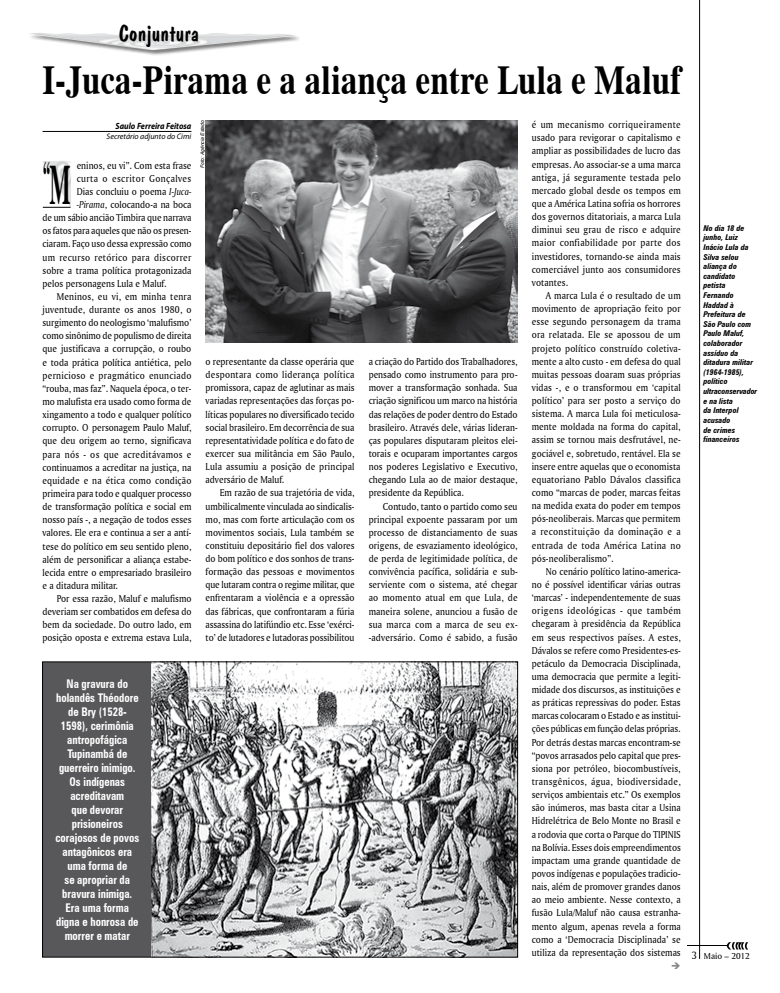
<style>
.page{position:relative;width:780px;height:993px;background:#fff}
.page>*{position:absolute;margin:0;border:0;box-sizing:border-box;transform-origin:0 0}
.t1{font:700 41.1px "Dutch 801 BT";color:#000;scale:.8 1}
.t2{font:700 37px "Dutch 801 BT";color:#000;scale:.39 1}
.t3{font:24px "Dom Casual BT";color:#000}
.t4{font:700 condensed 12px/14px "Zurich BT";color:#fff;text-align:center;scale:.9 1}
.t5{font:10.5px/13.1px "Amerigo BT Roman A";color:#000;text-align:justify;scale:.9 1}
.t6{font:10.5px "Amerigo BT Roman A";letter-spacing:.035em;color:#000;scale:.9 1}
.t7{font:10.5px "Amerigo BT Roman A";letter-spacing:.02em;color:#000;scale:.9 1}
.t8{font:10.5px "Amerigo BT Roman A";letter-spacing:.03em;color:#000;scale:.9 1}
.t9{font:10.5px "Amerigo BT Roman A";letter-spacing:.025em;color:#000;scale:.9 1}
.t10{font:10.5px "Amerigo BT Roman A";letter-spacing:.045em;color:#000;scale:.9 1}
.t11{font:italic 700 9px "Myriad Pro";color:#000;scale:.9 1}
.t12{font:9px "Amerigo BT Roman A";color:#000}
.t13{font:italic 700 condensed 8px/9.6px "Zurich BT";color:#000}
.t14{font:italic 8px "Myriad Pro";color:#000}
.t15{font:italic 5px "Arial";color:#000}
.s1{font-family:"Amerigo BT Italic A"}
.s2{font-size:56.9px}
.s3{font-size:11px}
</style>
<div class="page">
<hr style="left:699px;top:0;width:1px;height:958px;background:#000">
<svg style="left:726px;top:942px;width:22px;height:7px"></svg>
<hr style="left:687px;top:945px;width:40px;height:1px;background:#000">
<div style="left:42px;top:661px;width:109px;height:295px;background:#58585a"></div>
<img style="left:43px;top:161px;width:28px;height:47px">
<svg style="left:43px;top:207px;width:27px;height:1px"></svg>
<div style="left:28px;top:33px;width:273px;height:23px;background:#000;opacity:.5"></div>
<img style="left:28px;top:33px;width:268px;height:17px">
<img style="left:151px;top:663px;width:365px;height:292px">
<div style="left:42px;top:661px;width:476px;height:296px;border:1px solid #000"></div>
<img style="left:206px;top:120px;width:311px;height:222px">
<hr style="left:43px;top:131px;width:148px;height:1px;background:#000">
<h3 class="t3" style="left:119px;top:18px;width:81px">Conjuntura</h3>
<h1 class="t1" style="left:43px;top:55px;width:799px">I-Juca-Pirama e a aliança entre Lula e Maluf</h1>
<p class="t11" style="left:116px;top:120px;width:86px">Saulo Ferreira Feitosa</p>
<p class="t14" style="left:107px;top:131px;width:86px">Secretário adjunto do Cimi</p>
<p class="t5" style="left:77px;top:158px;width:129px">eninos, eu vi”. Com esta frase</p>
<p class="t10" style="left:77px;top:172px;width:129px">curta o escritor Gonçalves</p>
<p class="t5" style="left:77px;top:184px;width:129px">Dias concluiu o poema <span class="s1">I-Juca-</span></p>
<p class="t5" style="left:77px;top:198px;width:129px"><span class="s1">-Pirama</span>, colocando-a na boca</p>
<p class="t5" style="left:43px;top:211px;width:167px">de um sábio ancião Timbira que narrava</p>
<p class="t5" style="left:43px;top:224px;width:167px">os fatos para aqueles que não os presen-</p>
<p class="t5" style="left:43px;top:237px;width:167px">ciaram. Faço uso dessa expressão como</p>
<p class="t6" style="left:43px;top:250px;width:167px">um recurso retórico para discorrer</p>
<p class="t5" style="left:43px;top:263px;width:167px">sobre a trama política protagonizada</p>
<p class="t5" style="left:43px;top:276px;width:139px">pelos personagens Lula e Maluf.</p>
<p class="t9" style="left:57px;top:290px;width:151px">Meninos, eu vi, em minha tenra</p>
<p class="t7" style="left:43px;top:303px;width:167px">juventude, durante os anos 1980, o</p>
<p class="t5" style="left:43px;top:316px;width:167px">surgimento do neologismo ‘malufismo’</p>
<p class="t5" style="left:43px;top:329px;width:167px">como sinônimo de populismo de direita</p>
<p class="t5" style="left:43px;top:342px;width:167px">que justificava a corrupção, o roubo</p>
<p class="t5" style="left:43px;top:355px;width:167px">e toda prática política antiética, pelo</p>
<p class="t8" style="left:43px;top:369px;width:167px">pernicioso e pragmático enunciado</p>
<p class="t5" style="left:43px;top:381px;width:167px">“rouba, mas faz”. Naquela época, o ter-</p>
<p class="t5" style="left:43px;top:394px;width:167px">mo malufista era usado como forma de</p>
<p class="t5" style="left:43px;top:408px;width:167px">xingamento a todo e qualquer político</p>
<p class="t5" style="left:43px;top:421px;width:167px">corrupto. O personagem Paulo Maluf,</p>
<p class="t5" style="left:43px;top:434px;width:167px">que deu origem ao terno, significava</p>
<p class="t6" style="left:43px;top:447px;width:167px">para nós - os que acreditávamos e</p>
<p class="t5" style="left:43px;top:460px;width:167px">continuamos a acreditar na justiça, na</p>
<p class="t7" style="left:43px;top:474px;width:167px">equidade e na ética como condição</p>
<p class="t5" style="left:43px;top:486px;width:167px">primeira para todo e qualquer processo</p>
<p class="t5" style="left:43px;top:499px;width:167px">de transformação política e social em</p>
<p class="t5" style="left:43px;top:513px;width:167px">nosso país -, a negação de todos esses</p>
<p class="t5" style="left:43px;top:526px;width:167px">valores. Ele era e continua a ser a antí-</p>
<p class="t5" style="left:43px;top:539px;width:167px">tese do político em seu sentido pleno,</p>
<p class="t5" style="left:43px;top:552px;width:167px">além de personificar a aliança estabe-</p>
<p class="t5" style="left:43px;top:565px;width:167px">lecida entre o empresariado brasileiro</p>
<p class="t5" style="left:43px;top:578px;width:85px">e a ditadura militar.</p>
<p class="t5" style="left:57px;top:591px;width:151px">Por essa razão, Maluf e malufismo</p>
<p class="t5" style="left:43px;top:604px;width:167px">deveriam ser combatidos em defesa do</p>
<p class="t5" style="left:43px;top:618px;width:167px">bem da sociedade. Do outro lado, em</p>
<p class="t5" style="left:43px;top:631px;width:167px">posição oposta e extrema estava Lula,</p>
<h2 class="t2" style="left:43px;top:152px;width:72px">“<span class="s2">M</span></h2>
<p class="t15" style="left:199px;top:168px;width:49px;rotate:-90deg">Foto: Agência Estado</p>
<p class="t5" style="left:206px;top:354px;width:167px">o representante da classe operária que despontara como liderança política promissora, capaz de aglutinar as mais variadas representações das forças po&shy;líticas populares no diversificado tecido social brasileiro. Em decorrência de sua representatividade política e do fato de exercer sua militância em São Paulo, Lula assumiu a posição de principal adversário de Maluf.</p>
<p class="t5" style="left:206px;top:486px;width:167px;text-indent:14px">Em razão de sua trajetória de vida, umbilicalmente vinculada ao sindicalis&shy;mo, mas com forte articulação com os movimentos sociais, Lula também se constituiu depositário fiel dos valores do bom político e dos sonhos de trans&shy;formação das pessoas e movimentos que lutaram contra o regime militar, que enfrentaram a violência e a opressão das fábricas, que confrontaram a fúria assassina do latifúndio etc. Esse ‘exérci&shy;to’ de lutadores e lutadoras possibilitou</p>
<p class="t4" style="left:55px;top:676px;width:95px">Na gravura do holandês Théodore de Bry (1528-<br>1598), cerimônia antropofágica<br>Tupinambá de guerreiro inimigo.<br>Os indígenas acreditavam<br>que devorar prisioneiros corajosos de povos antagônicos era uma forma de<br>se apropriar da bravura inimiga.<br>Era uma forma digna e honrosa de morrer e matar</p>
<p class="t5" style="left:369px;top:354px;width:167px">a criação do Partido dos Trabalhadores, pensado como instrumento para pro&shy;mover a transformação sonhada. Sua criação significou um marco na história das relações de poder dentro do Estado brasileiro. Através dele, várias lideran&shy;ças populares disputaram pleitos elei&shy;torais e ocuparam importantes cargos nos poderes Legislativo e Executivo, chegando Lula ao de maior destaque, presidente da República.</p>
<p class="t5" style="left:369px;top:499px;width:167px;text-indent:14px">Contudo, tanto o partido como seu principal expoente passaram por um processo de distanciamento de suas origens, de esvaziamento ideológico, de perda de legitimidade política, de convivência pacífica, solidária e sub&shy;serviente com o sistema, até chegar ao momento atual em que Lula, de maneira solene, anunciou a fusão de sua marca com a marca de seu ex--adversário. Como é sabido, a fusão</p>
<p class="t5" style="left:532px;top:118px;width:167px">é um mecanismo corriqueiramente usado para revigorar o capitalismo e ampliar as possibilidades de lucro das empresas. Ao associar-se a uma marca antiga, já seguramente testada pelo mercado global desde os tempos em que a América Latina sofria os horrores dos governos ditatoriais, a marca Lula diminui seu grau de risco e adquire maior confiabilidade por parte dos investidores, tornando-se ainda mais comerciável junto aos consumidores votantes.</p>
<p class="t5" style="left:532px;top:288px;width:167px;text-indent:14px">A marca Lula é o resultado de um movimento de apropriação feito por esse segundo personagem da trama ora relatada. Ele se apossou de um projeto político construído coletiva&shy;mente a alto custo - em defesa do qual muitas pessoas doaram suas próprias vidas -, e o transformou em ‘capital político’ para ser posto a serviço do sistema. A marca Lula foi meticulosa&shy;mente moldada na forma do capital, assim se tornou mais desfrutável, ne&shy;gociável e, sobretudo, rentável. Ela se insere entre aquelas que o economista equatoriano Pablo Dávalos classifica como “marcas de poder, marcas feitas na medida exata do poder em tempos pós-neoliberais. Marcas que permitem a reconstituição da dominação e a entrada de toda América Latina no pós-neoliberalismo”.</p>
<p class="t5" style="left:532px;top:564px;width:167px;text-indent:14px">No cenário político latino-america&shy;no é possível identificar várias outras ‘marcas’ - independentemente de suas origens ideológicas - que também chegaram à presidência da República em seus respectivos países. A estes, Dávalos se refere como Presidentes-es&shy;petáculo da Democracia Disciplinada, uma democracia que permite a legiti&shy;midade dos discursos, as instituições e as práticas repressivas do poder. Estas marcas colocaram o Estado e as institui&shy;ções públicas em função delas próprias.<br>Por detrás destas marcas encontram-se “povos arrasados pelo capital que pres&shy;siona por petróleo, biocombustíveis, transgênicos, água, biodiversidade, serviços ambientais etc.” Os exemplos são inúmeros, mas basta citar a Usina Hidrelétrica de Belo Monte no Brasil e a rodovia que corta o Parque do TIPINIS na Bolívia. Esses dois empreendimentos impactam uma grande quantidade de povos indígenas e populações tradicio&shy;nais, além de promover grandes danos ao meio ambiente. Nesse contexto, a fusão Lula/Maluf não causa estranha&shy;mento algum, apenas revela a forma como a ‘Democracia Disciplinada’ se utiliza da representação dos sistemas</p>
<p class="t13" style="left:703px;top:223px;width:55px">No dia 18 de junho, Luiz<br>Inácio Lula da<br>Silva selou aliança do candidato petista<br>Fernando<br>Haddad à<br>Prefeitura de<br>São Paulo com<br>Paulo Maluf, colaborador assíduo da ditadura militar (1964-1985), político ultraconservador e na lista<br>da Interpol acusado<br>de crimes financeiros</p>
<p class="t12" style="left:691px;top:949px;width:60px"><span class="s3">3</span> Maio – 2012</p>
</div>
